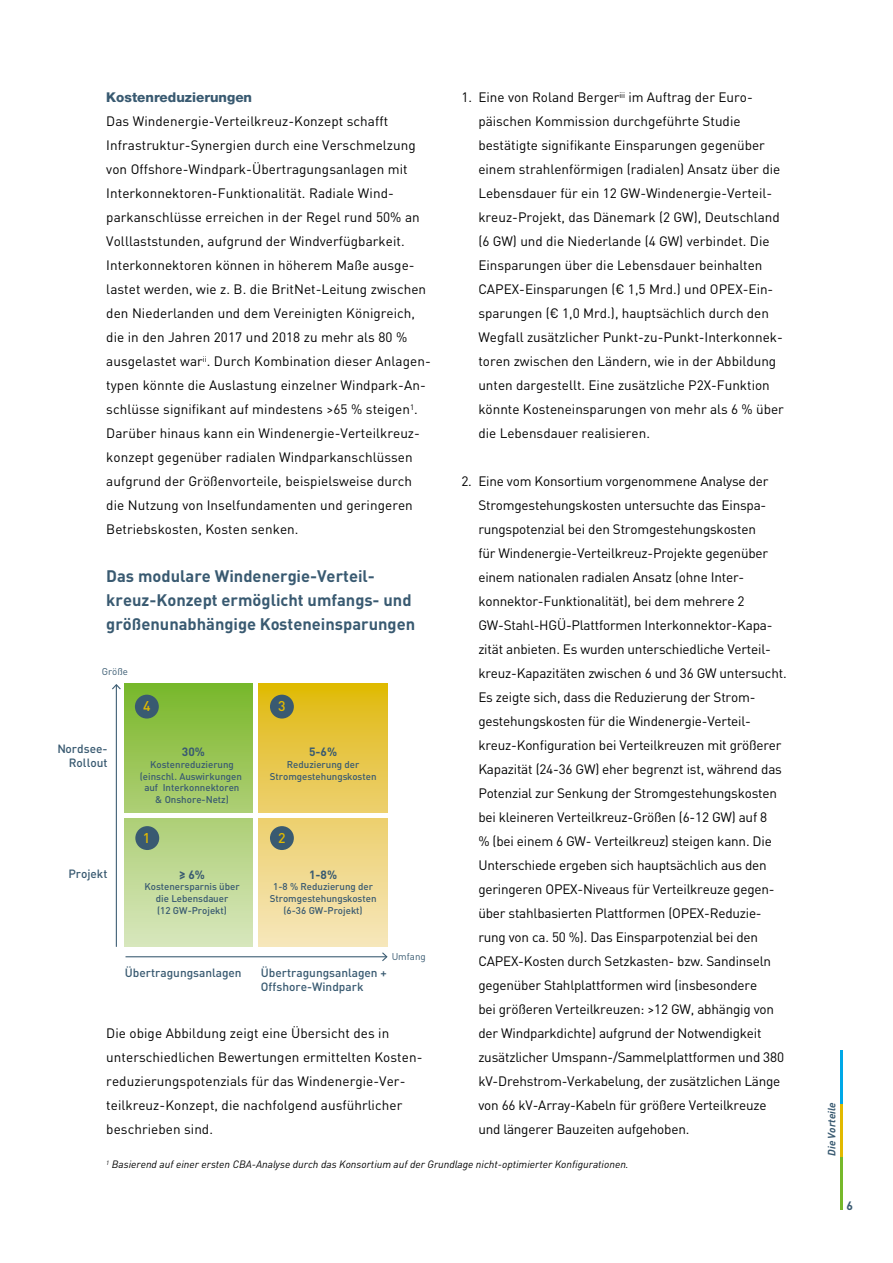
<style>
.page{position:relative;width:893px;height:1263px;background:#fff}
.page>*{position:absolute;margin:0;border:0;box-sizing:border-box;transform-origin:0 0}
.t1{font:700 16.5px/24px "DIN Pro";color:#395a71}
.t2{font:500 13.95px "DIN Pro";color:#e1b900}
.t3{font:13.5px/24px "DIN Pro";color:#000}
.t4{font:800 13.5px "Helvetica Neue";color:#395a71}
.t5{font:700 12px "DIN Pro";color:#395a71}
.t6{font:500 11.85px/14.2px "DIN Pro";color:#395a71;text-align:right}
.t7{font:700 11.85px "DIN Pro";color:#395a71}
.t8{font:italic 10.5px "DIN Pro";color:#000}
.t9{font:italic 700 10.5px "DIN Pro";color:#395a71}
.t10{font:500 9.75px/11.7px "DIN Pro";color:#395a71;text-align:center}
.t11{font:9.75px "DIN Pro";color:#395a71}
</style>
<div class="page">
<hr style="left:841px;top:1157px;width:2px;height:53px;background:#76b82a">
<hr style="left:841px;top:1103px;width:2px;height:54px;background:#e1b900">
<hr style="left:841px;top:1050px;width:2px;height:53px;background:#00a8e7">
<div style="left:124px;top:684px;width:129px;height:128px;background:linear-gradient(to bottom,#78b72a,#aece74)"></div>
<div style="left:259px;top:684px;width:128px;height:128px;background:linear-gradient(to bottom,#dfba0b,#edcf71)"></div>
<div style="left:124px;top:818px;width:129px;height:129px;background:linear-gradient(to bottom,#aecf77,#d8e7be)"></div>
<div style="left:259px;top:818px;width:128px;height:129px;background:linear-gradient(to bottom,#ecd06f,#f6e7bc)"></div>
<hr style="left:126px;top:956px;width:260px;height:1px;background:#395a71">
<svg style="left:382px;top:952px;width:6px;height:9px"></svg>
<hr style="left:116px;top:685px;width:1px;height:262px;background:#395a71">
<svg style="left:112px;top:684px;width:9px;height:5px"></svg>
<div style="left:135px;top:826px;width:24px;height:24px;background:#395a71;border-radius:50%"></div>
<div style="left:270px;top:826px;width:24px;height:24px;background:#395a71;border-radius:50%"></div>
<div style="left:135px;top:695px;width:24px;height:23px;background:#395a71;border-radius:50%"></div>
<div style="left:270px;top:695px;width:24px;height:23px;background:#395a71;border-radius:50%"></div>
<p class="t4" style="left:106px;top:89px;width:147px">Kostenreduzierungen</p>
<p class="t3" style="left:106px;top:108px;width:326px">Das Windenergie-Verteilkreuz-Konzept schafft Infrastruktur-Synergien durch eine Verschmelzung von Offshore-Windpark-Übertragungsanlagen mit Interkonnektoren-Funktionalität. Radiale Wind&shy;parkanschlüsse erreichen in der Regel rund 50% an Volllaststunden, aufgrund der Windverfügbarkeit.<br>Interkonnektoren können in höherem Maße ausge&shy;lastet werden, wie z. B. die BritNet-Leitung zwischen den Niederlanden und dem Vereinigten Königreich, die in den Jahren 2017 und 2018 zu mehr als 80 % ausgelastet war<sup>ii</sup>. Durch Kombination dieser Anlagen&shy;typen könnte die Auslastung einzelner Windpark-An&shy;schlüsse signifikant auf mindestens &gt;65 % steigen<sup>1</sup>.<br>Darüber hinaus kann ein Windenergie-Verteilkreuz&shy;konzept gegenüber radialen Windparkanschlüssen aufgrund der Größenvorteile, beispielsweise durch die Nutzung von Inselfundamenten und geringeren Betriebskosten, Kosten senken.</p>
<p class="t1" style="left:106px;top:562px;width:310px">Das modulare Windenergie-Verteil&shy;kreuz-Konzept ermöglicht umfangs- und größenunabhängige Kosteneinsparungen</p>
<p class="t11" style="left:102px;top:664px;width:28px">Größe</p>
<p class="t2" style="left:143px;top:695px;width:9px">4</p>
<p class="t2" style="left:278px;top:695px;width:9px">3</p>
<p class="t6" style="left:57px;top:740px;width:52px">Nordsee-<br>Rollout</p>
<p class="t6" style="left:68px;top:865px;width:41px">Projekt</p>
<p class="t7" style="left:182px;top:742px;width:24px">30%</p>
<p class="t10" style="left:140px;top:757px;width:104px">Kostenreduzierung (einschl. Auswirkungen auf Interkonnektoren &amp; Onshore-Netz)</p>
<p class="t7" style="left:309px;top:742px;width:30px">5-6%</p>
<p class="t10" style="left:270px;top:757px;width:108px">Reduzierung der<br>Stromgestehungskosten</p>
<p class="t2" style="left:143px;top:826px;width:9px">1</p>
<p class="t2" style="left:278px;top:826px;width:9px">2</p>
<p class="t7" style="left:179px;top:864px;width:27px">≥ 6%</p>
<p class="t10" style="left:144px;top:880px;width:97px">Kostenersparnis über die Lebensdauer<br>(12 GW-Projekt)</p>
<p class="t7" style="left:309px;top:864px;width:30px">1-8%</p>
<p class="t10" style="left:270px;top:880px;width:108px">1-8 % Reduzierung der<br>Stromgestehungskosten (6-36 GW-Projekt)</p>
<p class="t11" style="left:392px;top:949px;width:36px">Umfang</p>
<p class="t6" style="left:125px;top:964px;width:118px">Übertragungsanlagen</p>
<p class="t6" style="left:261px;top:964px;width:127px;text-align:left">Übertragungsanlagen +<br>Offshore-Windpark</p>
<p class="t3" style="left:106px;top:1020px;width:318px">Die obige Abbildung zeigt eine Übersicht des in unterschiedlichen Bewertungen ermittelten Kosten&shy;reduzierungspotenzials für das Windenergie-Ver&shy;teilkreuz-Konzept, die nachfolgend ausführlicher beschrieben sind.</p>
<p class="t3" style="left:478px;top:84px;width:307px;text-indent:-17px">1. Eine von Roland Berger<sup>iii</sup> im Auftrag der Euro&shy;päischen Kommission durchgeführte Studie bestätigte signifikante Einsparungen gegenüber einem strahlenförmigen (radialen) Ansatz über die Lebensdauer für ein 12 GW-Windenergie-Verteil&shy;kreuz-Projekt, das Dänemark (2 GW), Deutschland (6 GW) und die Niederlande (4 GW) verbindet. Die Einsparungen über die Lebensdauer beinhalten CAPEX-Einsparungen (€ 1,5 Mrd.) und OPEX-Ein&shy;sparungen (€ 1,0 Mrd.), hauptsächlich durch den Wegfall zusätzlicher Punkt-zu-Punkt-Interkonnek&shy;toren zwischen den Ländern, wie in der Abbildung unten dargestellt. Eine zusätzliche P2X-Funktion könnte Kosteneinsparungen von mehr als 6 % über die Lebensdauer realisieren.</p>
<p class="t3" style="left:478px;top:468px;width:310px;text-indent:-17px">2. Eine vom Konsortium vorgenommene Analyse der Stromgestehungskosten untersuchte das Einspa&shy;rungspotenzial bei den Stromgestehungskosten<br>für Windenergie-Verteilkreuz-Projekte gegenüber einem nationalen radialen Ansatz (ohne Inter&shy;konnektor-Funktionalität), bei dem mehrere 2<br>GW-Stahl-HGÜ-Plattformen Interkonnektor-Kapa&shy;zität anbieten. Es wurden unterschiedliche Verteil&shy;kreuz-Kapazitäten zwischen 6 und 36 GW untersucht.<br>Es zeigte sich, dass die Reduzierung der Strom&shy;gestehungskosten für die Windenergie-Verteil&shy;kreuz-Konfiguration bei Verteilkreuzen mit größerer Kapazität (24-36 GW) eher begrenzt ist, während das Potenzial zur Senkung der Stromgestehungskosten bei kleineren Verteilkreuz-Größen (6-12 GW) auf 8<br>% (bei einem 6 GW- Verteilkreuz) steigen kann. Die Unterschiede ergeben sich hauptsächlich aus den geringeren OPEX-Niveaus für Verteilkreuze gegen&shy;über stahlbasierten Plattformen (OPEX-Reduzie&shy;rung von ca. 50 %). Das Einsparpotenzial bei den CAPEX-Kosten durch Setzkasten- bzw. Sandinseln gegenüber Stahlplattformen wird (insbesondere<br>bei größeren Verteilkreuzen: &gt;12 GW, abhängig von der Windparkdichte) aufgrund der Notwendigkeit zusätzlicher Umspann-/Sammelplattformen und 380 kV-Drehstrom-Verkabelung, der zusätzlichen Länge von 66 kV-Array-Kabeln für größere Verteilkreuze und längerer Bauzeiten aufgehoben.</p>
<p class="t8" style="left:106px;top:1156px;width:524px"><sup>1</sup> Basierend auf einer ersten CBA-Analyse durch das Konsortium auf der Grundlage nicht-optimierter Konfigurationen.</p>
<p class="t9" style="left:823px;top:1156px;width:55px;rotate:-90deg">Die Vorteile</p>
<p class="t5" style="left:847px;top:1196px;width:8px">6</p>
</div>
